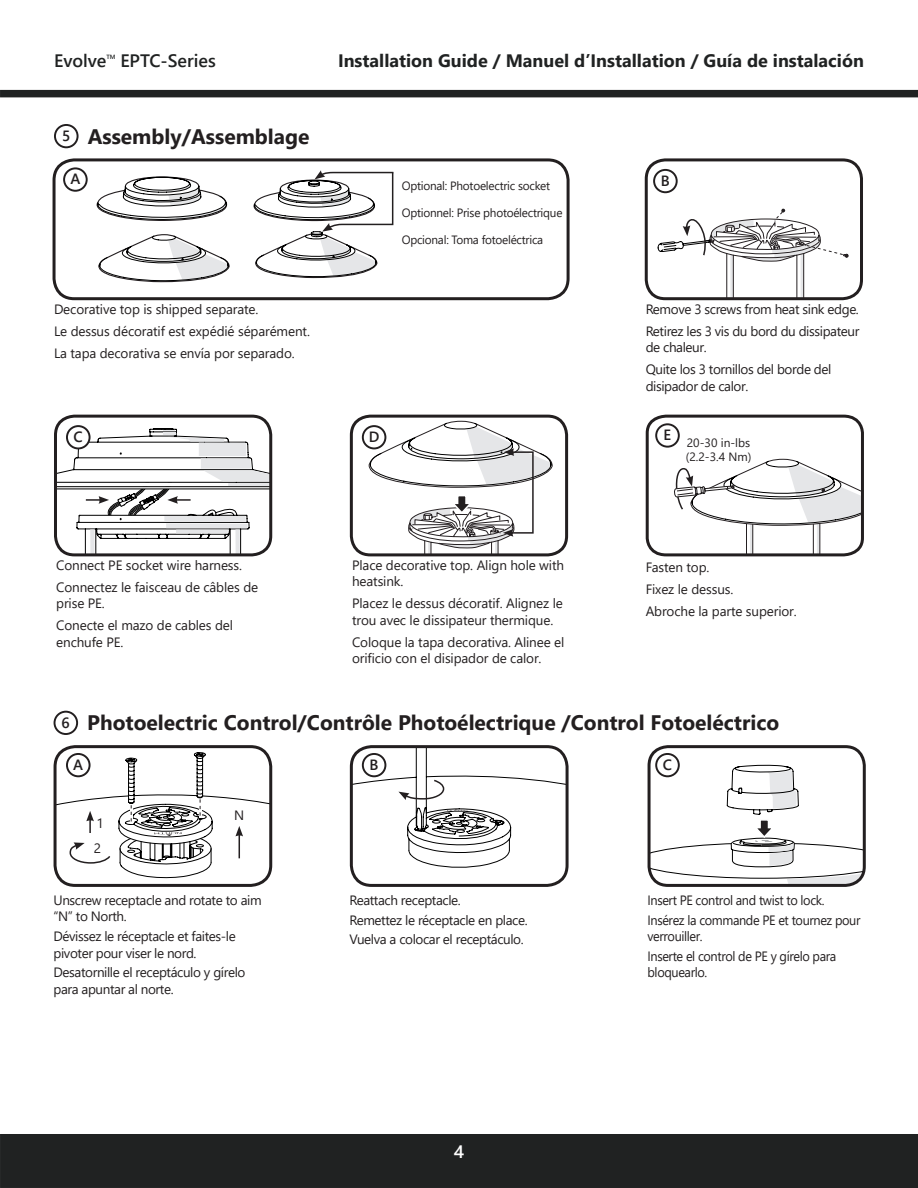
<style>
.page{position:relative;width:918px;height:1188px;background:#fff}
.page>*{position:absolute;margin:0;border:0;box-sizing:border-box;transform-origin:0 0}
.t1{font:700 21px "Segoe UI";color:#231f20}
.t2{font:700 18px "Segoe UI";color:#202222}
.t3{font:600 18px "Segoe UI";color:#202222}
.t4{font:600 18px "Segoe UI";color:#fff}
.t5{font:600 14.85px "Segoe UI";color:#231f20}
.STEPS{font:13.5px/16.5px "Segoe UI";letter-spacing:-.01em;color:#231f20}
.STEPS-2{font:13.5px/16.5px "Segoe UI";letter-spacing:-.03em;color:#231f20}
.STEPS-3{font:13.5px/16.5px "Segoe UI";letter-spacing:-.03em;color:#231f20;scale:.94 1}
.STEPS-4{font:12px "Segoe UI";letter-spacing:-.02em;color:#231f20}
.STEPS-5{font:12px/13.5px "Segoe UI";color:#231f20}
.t6{font:600 6.15px "Segoe UI";color:#202222}
</style>
<div class="page">
<div style="left:0;top:1134px;width:918px;height:54px;background:#202222"></div>
<div style="left:0;top:90px;width:918px;height:7px;background:#202222"></div>
<div style="left:54px;top:745px;width:218px;height:142px;border:3px solid #231f20;border-radius:20px"></div>
<div style="left:350px;top:745px;width:219px;height:142px;border:3px solid #231f20;border-radius:20px"></div>
<div style="left:53px;top:158px;width:517px;height:142px;border:3px solid #231f20;border-radius:20px"></div>
<div style="left:645px;top:158px;width:218px;height:142px;border:3px solid #231f20;border-radius:19px"></div>
<div style="left:54px;top:415px;width:218px;height:141px;border:3px solid #231f20;border-radius:19px"></div>
<div style="left:350px;top:415px;width:218px;height:141px;border:3px solid #231f20;border-radius:19px"></div>
<div style="left:54px;top:124px;width:25px;height:24px;border:2px solid #231f20;border-radius:50%"></div>
<div style="left:66px;top:425px;width:25px;height:24px;border:2px solid #231f20;border-radius:50%"></div>
<div style="left:362px;top:425px;width:24px;height:24px;border:2px solid #231f20;border-radius:50%"></div>
<div style="left:653px;top:169px;width:25px;height:24px;border:2px solid #231f20;border-radius:50%"></div>
<div style="left:63px;top:167px;width:25px;height:25px;border:2px solid #231f20;border-radius:50%"></div>
<svg style="left:657px;top:209px;width:192px;height:90px"></svg>
<svg style="left:367px;top:421px;width:188px;height:134px"></svg>
<svg style="left:645px;top:414px;width:219px;height:143px"></svg>
<svg style="left:96px;top:176px;width:134px;height:107px"></svg>
<svg style="left:253px;top:170px;width:141px;height:109px"></svg>
<div style="left:648px;top:745px;width:218px;height:142px;border:3px solid #231f20;border-radius:19px"></div>
<div style="left:54px;top:711px;width:24px;height:24px;border:2px solid #231f20;border-radius:50%"></div>
<div style="left:655px;top:753px;width:25px;height:24px;border:2px solid #231f20;border-radius:50%"></div>
<svg style="left:351px;top:747px;width:216px;height:138px"></svg>
<svg style="left:649px;top:764px;width:215px;height:121px"></svg>
<svg style="left:55px;top:751px;width:216px;height:134px"></svg>
<svg style="left:56px;top:428px;width:215px;height:127px"></svg>
<h2 class="t3" style="left:54px;top:44px;width:54px">Evolve</h2>
<p class="t6" style="left:106px;top:51px;width:11px">TM</p>
<h2 class="t3" style="left:120px;top:44px;width:97px">EPTC-Series</h2>
<p class="t5" style="left:62px;top:122px;width:10px">5</p>
<p class="t1" style="left:88px;top:117px;width:223px">Assembly/Assemblage</p>
<h2 class="t2" style="left:338px;top:44px;width:527px">Installation Guide / Manuel d’Installation / Guía de instalación</h2>
<p class="t5" style="left:70px;top:165px;width:11px">A</p>
<p class="t5" style="left:661px;top:167px;width:10px">B</p>
<p class="STEPS-4" style="left:402px;top:174px;width:150px">Optional: Photoelectric socket</p>
<p class="STEPS-4" style="left:402px;top:201px;width:162px">Optionnel: Prise photoélectrique</p>
<p class="STEPS-4" style="left:402px;top:228px;width:143px">Opcional: Toma fotoeléctrica</p>
<p class="STEPS" style="left:54px;top:300px;width:206px">Decorative top is shipped separate.</p>
<p class="STEPS" style="left:54px;top:321px;width:257px">Le dessus décoratif est expédié séparément.</p>
<p class="STEPS" style="left:54px;top:343px;width:242px">La tapa decorativa se envía por separado.</p>
<p class="t5" style="left:74px;top:423px;width:11px">C</p>
<p class="t5" style="left:369px;top:423px;width:12px">D</p>
<p class="STEPS" style="left:56px;top:556px;width:187px">Connect PE socket wire harness.</p>
<p class="STEPS" style="left:56px;top:578px;width:203px">Connectez le faisceau de câbles de prise PE.</p>
<p class="STEPS" style="left:56px;top:616px;width:178px">Conecte el mazo de cables del enchufe PE.</p>
<p class="STEPS" style="left:352px;top:556px;width:214px">Place decorative top. Align hole with heatsink.</p>
<p class="STEPS" style="left:352px;top:594px;width:212px">Placez le dessus décoratif. Alignez le trou avec le dissipateur thermique.</p>
<p class="STEPS" style="left:352px;top:633px;width:214px">Coloque la tapa decorativa. Alinee el orificio con el disipador de calor.</p>
<p class="STEPS-2" style="left:646px;top:300px;width:215px">Remove 3 screws from heat sink edge.</p>
<p class="STEPS-2" style="left:646px;top:321px;width:215px">Retirez les 3 vis du bord du dissipateur de chaleur.</p>
<p class="STEPS-2" style="left:646px;top:360px;width:187px">Quite los 3 tornillos del borde del disipador de calor.</p>
<p class="t5" style="left:664px;top:421px;width:9px">E</p>
<p class="STEPS-5" style="left:686px;top:435px;width:67px">20-30 in-lbs (2.2-3.4 Nm)</p>
<p class="STEPS" style="left:646px;top:558px;width:65px">Fasten top.</p>
<p class="STEPS" style="left:646px;top:580px;width:89px">Fixez le dessus.</p>
<p class="STEPS" style="left:646px;top:602px;width:153px">Abroche la parte superior.</p>
<p class="t5" style="left:62px;top:708px;width:10px">6</p>
<p class="t1" style="left:87px;top:703px;width:694px">Photoelectric Control/Contrôle Photoélectrique /Control Fotoeléctrico</p>
<p class="t5" style="left:73px;top:751px;width:11px">A</p>
<p class="t5" style="left:663px;top:751px;width:11px">C</p>
<p class="STEPS-2" style="left:234px;top:805px;width:12px">N</p>
<p class="STEPS-2" style="left:97px;top:814px;width:9px">1</p>
<p class="STEPS-2" style="left:94px;top:839px;width:9px">2</p>
<p class="t5" style="left:370px;top:751px;width:10px">B</p>
<p class="STEPS-2" style="left:54px;top:891px;width:210px">Unscrew receptacle and rotate to aim “N” to North.</p>
<p class="STEPS-2" style="left:54px;top:927px;width:184px">Dévissez le réceptacle et faites-le pivoter pour viser le nord.</p>
<p class="STEPS-2" style="left:54px;top:963px;width:193px">Desatornille el receptáculo y gírelo para apuntar al norte.</p>
<p class="STEPS-2" style="left:349px;top:891px;width:113px">Reattach receptacle.</p>
<p class="STEPS-2" style="left:349px;top:910px;width:180px">Remettez le réceptacle en place.</p>
<p class="STEPS-2" style="left:349px;top:930px;width:176px">Vuelva a colocar el receptáculo.</p>
<h2 class="t4" style="left:454px;top:1135px;width:12px">4</h2>
<p class="STEPS-3" style="left:648px;top:891px;width:190px">Insert PE control and twist to lock.</p>
<p class="STEPS-3" style="left:648px;top:910px;width:228px">Insérez la commande PE et tournez pour verrouiller.</p>
<p class="STEPS-3" style="left:648px;top:947px;width:202px">Inserte el control de PE y gírelo para bloquearlo.</p>
</div>
